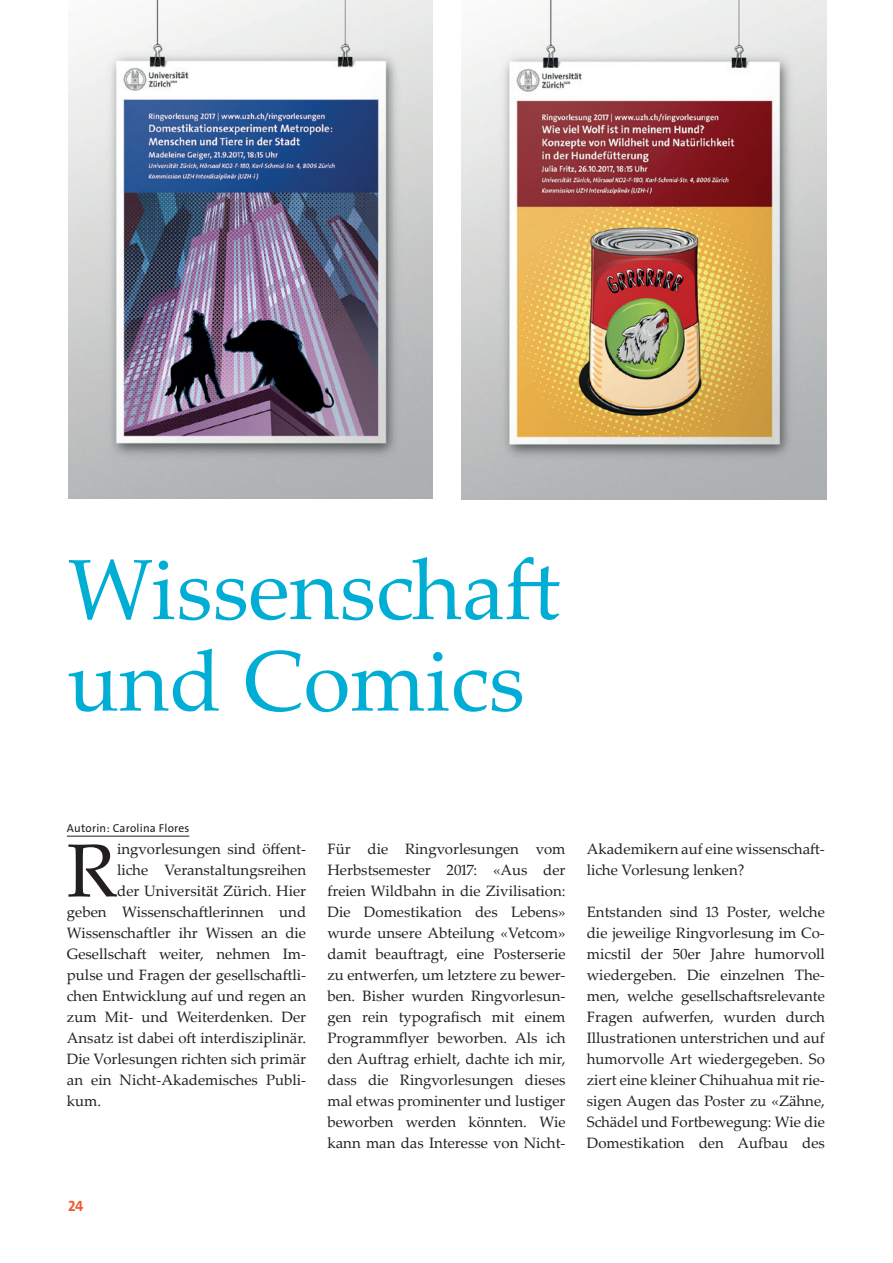
<style>
.page{position:relative;width:893px;height:1263px;background:#fff}
.page>*{position:absolute;margin:0;border:0;box-sizing:border-box;transform-origin:0 0}
.t1{font:85.5px/91.5px "Palatino Linotype";color:#00add4}
.t2{font:75.3px "Palatino Linotype";color:#231f20}
.t3{font:15px/21px "Palatino Linotype";color:#231f20;text-align:justify}
.t4{font:15px "The Sans LP7 Bld";color:#f1592f}
.t5{font:11.55px "The Sans LP5 Plain";letter-spacing:.02em;color:#231f20}
</style>
<div class="page">
<hr style="left:67px;top:836px;width:122px;height:1px;background:#231f20">
<img style="left:68px;top:0;width:364px;height:499px">
<img style="left:462px;top:0;width:364px;height:499px">
<h1 class="t1" style="left:68px;top:541px;width:494px">Wissenschaft und Comics</h1>
<p class="t5" style="left:67px;top:820px;width:124px">Autorin: Carolina Flores</p>
<h2 class="t2" style="left:67px;top:817px;width:52px">R</h2>
<p class="t3" style="left:117px;top:838px;width:190px">ingvorlesungen sind öffent-</p>
<p class="t3" style="left:117px;top:859px;width:190px">liche Veranstaltungsreihen</p>
<p class="t3" style="left:117px;top:880px;width:190px">der Universität Zürich. Hier</p>
<p class="t3" style="left:67px;top:901px;width:241px">geben Wissenschaftlerinnen und</p>
<p class="t3" style="left:67px;top:922px;width:241px">Wissenschaftler ihr Wissen an die</p>
<p class="t3" style="left:67px;top:943px;width:241px">Gesellschaft weiter, nehmen Im-</p>
<p class="t3" style="left:67px;top:964px;width:241px">pulse und Fragen der gesellschaftli-</p>
<p class="t3" style="left:67px;top:985px;width:241px">chen Entwicklung auf und regen an</p>
<p class="t3" style="left:67px;top:1006px;width:241px">zum Mit- und Weiterdenken. Der</p>
<p class="t3" style="left:67px;top:1027px;width:241px">Ansatz ist dabei oft interdisziplinär.</p>
<p class="t3" style="left:67px;top:1048px;width:241px">Die Vorlesungen richten sich primär</p>
<p class="t3" style="left:67px;top:1069px;width:241px">an ein Nicht-Akademisches Publi-</p>
<p class="t3" style="left:67px;top:1090px;width:36px">kum.</p>
<p class="t4" style="left:68px;top:1197px;width:17px">24</p>
<p class="t3" style="left:327px;top:838px;width:240px">Für die Ringvorlesungen vom Herbstsemester 2017: «Aus der freien Wildbahn in die Zivilisation:<br>Die Domestikation des Lebens» wurde unsere Abteilung «Vetcom» damit beauftragt, eine Posterserie zu entwerfen, um letztere zu bewer&shy;ben. Bisher wurden Ringvorlesun&shy;gen rein typografisch mit einem Programmflyer beworben. Als ich den Auftrag erhielt, dachte ich mir, dass die Ringvorlesungen dieses mal etwas prominenter und lustiger beworben werden könnten. Wie kann man das Interesse von Nicht-</p>
<p class="t3" style="left:587px;top:838px;width:240px">Akademikern auf eine wissenschaft&shy;liche Vorlesung lenken?</p>
<p class="t3" style="left:587px;top:901px;width:240px">Entstanden sind 13 Poster, welche die jeweilige Ringvorlesung im Co&shy;micstil der 50er Jahre humorvoll wiedergeben. Die einzelnen The&shy;men, welche gesellschaftsrelevante Fragen aufwerfen, wurden durch Illustrationen unterstrichen und auf humorvolle Art wiedergegeben. So ziert eine kleiner Chihuahua mit rie&shy;sigen Augen das Poster zu «Zähne, Schädel und Fortbewegung: Wie die Domestikation den Aufbau des</p>
</div>
